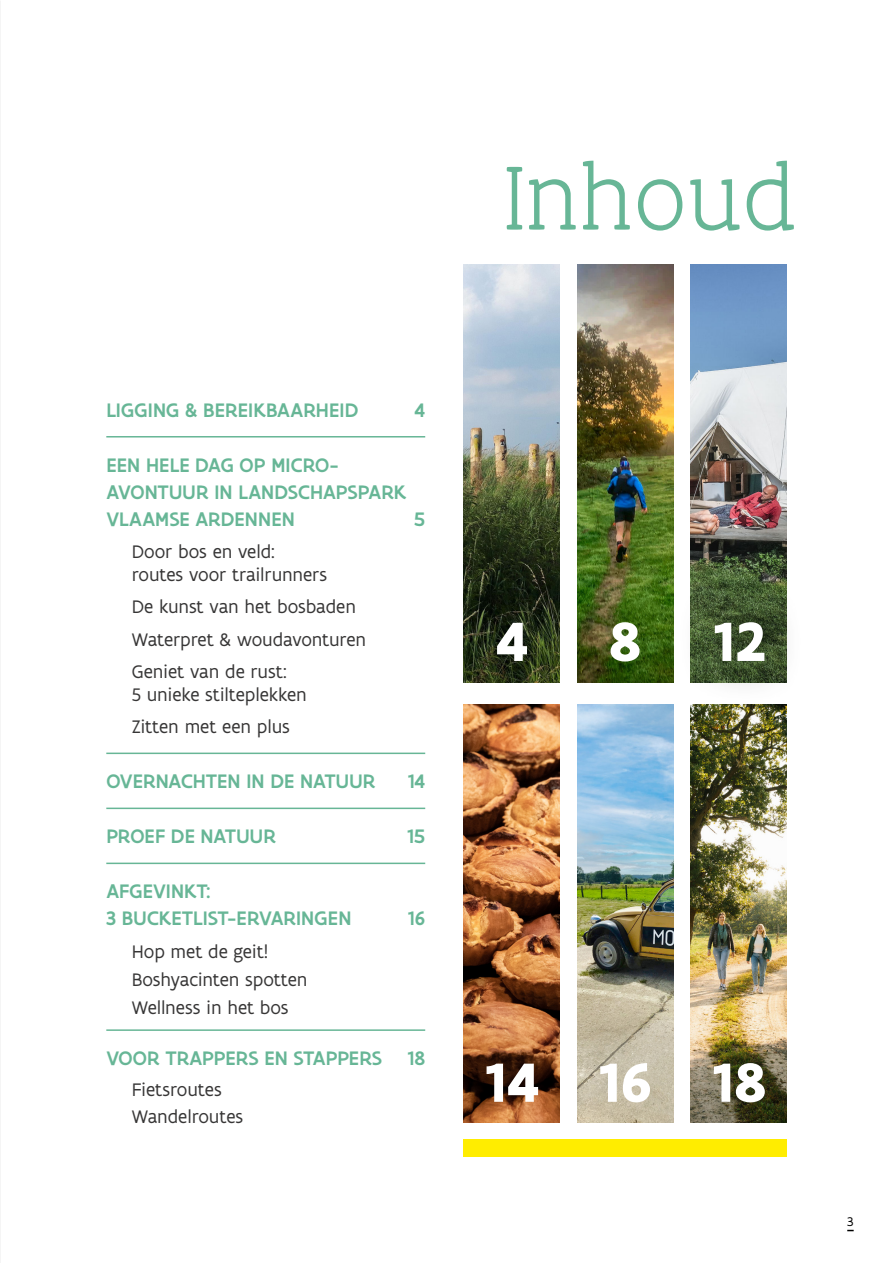
<style>
.page{position:relative;width:893px;height:1263px;background:#fff}
.page>*{position:absolute;margin:0;border:0;box-sizing:border-box;transform-origin:0 0}
.t1{font:300 97.5px "Flanders Art Serif";color:#67b696}
.t2{font:700 59.25px "Flanders Art Sans";letter-spacing:-.005em;color:#fff}
.t3{font:500 21px/27px "Flanders Art Sans";letter-spacing:.005em;color:#67b696}
.t4{font:19.5px/32.5px "Flanders Art Sans";letter-spacing:-.005em;color:#373636}
.t5{font:13.5px "Flanders Art Sans";color:#000}
</style>
<div class="page">
<hr style="left:106px;top:436px;width:319px;height:1px;background:#67b696">
<hr style="left:106px;top:752px;width:319px;height:2px;background:#67b696">
<hr style="left:106px;top:807px;width:319px;height:2px;background:#67b696">
<hr style="left:106px;top:863px;width:319px;height:1px;background:#67b696">
<hr style="left:106px;top:1029px;width:319px;height:2px;background:#67b696">
<img style="left:577px;top:265px;width:96px;height:418px">
<img style="left:463px;top:704px;width:96px;height:419px">
<img style="left:577px;top:704px;width:96px;height:419px">
<img style="left:691px;top:704px;width:96px;height:419px">
<img style="left:463px;top:265px;width:96px;height:418px">
<img style="left:691px;top:265px;width:96px;height:316px">
<div style="left:676px;top:581px;width:128px;height:122px;background:#000;opacity:.75"></div>
<div style="left:463px;top:1139px;width:324px;height:18px;background:#ffed00"></div>
<h1 class="t1" style="left:504px;top:140px;width:294px">Inhoud</h1>
<p class="t3" style="left:106px;top:396px;width:254px">LIGGING &amp; BEREIKBAARHEID</p>
<p class="t3" style="left:415px;top:396px;width:12px">4</p>
<p class="t3" style="left:106px;top:451px;width:302px">EEN HELE DAG OP MICRO-<br>AVONTUUR IN LANDSCHAPSPARK<br>VLAAMSE ARDENNEN</p>
<p class="t3" style="left:414px;top:505px;width:13px">5</p>
<p class="t4" style="left:132px;top:541px;width:197px;line-height:22.5px">Door bos en veld: routes voor trailrunners</p>
<p class="t4" style="left:132px;top:591px;width:236px">De kunst van het bosbaden<br>Waterpret &amp; woudavonturen<br>Geniet van de rust:</p>
<p class="t4" style="left:132px;top:678px;width:176px">5 unieke stilteplekken<br>Zitten met een plus</p>
<p class="t3" style="left:106px;top:768px;width:270px">OVERNACHTEN IN DE NATUUR</p>
<p class="t3" style="left:408px;top:768px;width:18px">14</p>
<p class="t3" style="left:106px;top:823px;width:171px">PROEF DE NATUUR</p>
<p class="t3" style="left:407px;top:823px;width:19px">15</p>
<p class="t3" style="left:106px;top:878px;width:247px">AFGEVINKT:<br>3 BUCKETLIST-ERVARINGEN</p>
<p class="t3" style="left:408px;top:905px;width:19px">16</p>
<p class="t4" style="left:132px;top:937px;width:177px;line-height:28.2px">Hop met de geit!<br>Boshyacinten spotten<br>Wellness in het bos</p>
<p class="t3" style="left:106px;top:1045px;width:320px">VOOR TRAPPERS EN STAPPERS 18</p>
<p class="t4" style="left:132px;top:1076px;width:113px;line-height:26.7px">Fietsroutes<br>Wandelroutes</p>
<h2 class="t2" style="left:495px;top:604px;width:35px">4</h2>
<h2 class="t2" style="left:484px;top:1045px;width:57px">14</h2>
<h2 class="t2" style="left:609px;top:604px;width:158px">8 12</h2>
<h2 class="t2" style="left:597px;top:1045px;width:171px">16 18</h2>
<p class="t5" style="left:847px;top:1213px;width:8px">3</p>
</div>
